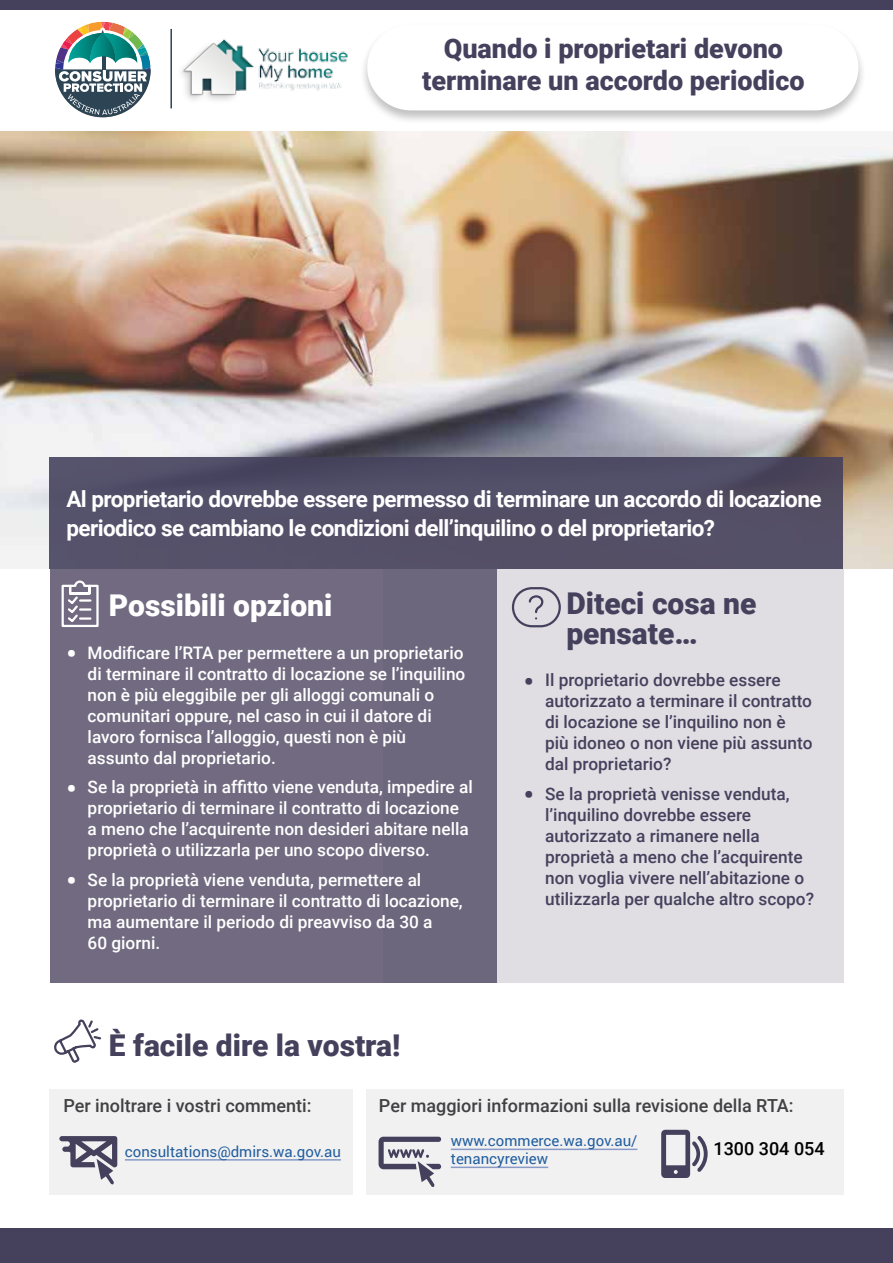
<style>
.page{position:relative;width:893px;height:1263px;background:#fff}
.page>*{position:absolute;margin:0;border:0;box-sizing:border-box;transform-origin:0 0}
.t1{font:900 30px/30px "Roboto";color:#45415d}
.t2{font:900 30px "Roboto";color:#fff}
.t3{font:900 27px/31.5px "Roboto";color:#45415d;text-align:center}
.t4{font:700 22.5px/28.5px "Roboto";letter-spacing:-.025em;color:#fff}
.t5{font:500 18px "Roboto";color:#414042}
.t6{font:500 18px "Roboto";color:#000}
.t7{font:500 17.25px/21px "Roboto";color:#fff}
.t8{font:500 17.25px/21px "Roboto";color:#45415d}
.t9{font:15px/18px "Roboto";color:#215e9e}
.s1{font-weight:900;font-size:27px}
</style>
<div class="page">
<svg style="left:55px;top:21px;width:96px;height:97px"></svg>
<img style="left:171px;top:28px;width:177px;height:72px">
<img style="left:0;top:132px;width:893px;height:437px">
<div style="left:359px;top:22px;width:508px;height:103px;background:#000;opacity:.25"></div>
<svg style="left:367px;top:25px;width:491px;height:85px"></svg>
<div style="left:50px;top:457px;width:793px;height:112px;background:#545068"></div>
<div style="left:383px;top:569px;width:460px;height:413px;background:#e0dee3"></div>
<div style="left:50px;top:569px;width:446px;height:413px;background:#716a80"></div>
<div style="left:0;top:1229px;width:893px;height:34px;background:#45415d"></div>
<div style="left:0;top:0;width:893px;height:10px;background:#45415d"></div>
<hr style="left:170px;top:29px;width:2px;height:79px;background:#2c4454">
<svg style="left:528px;top:595px;width:16px;height:24px"></svg>
<div style="left:512px;top:587px;width:49px;height:40px;border:2px solid #45415d;border-radius:19px"></div>
<svg style="left:54px;top:1019px;width:48px;height:44px"></svg>
<svg style="left:61px;top:580px;width:38px;height:47px"></svg>
<div style="left:50px;top:1089px;width:303px;height:105px;background:#f1f1f2"></div>
<hr style="left:125px;top:1159px;width:216px;height:1px;background:#879bc6">
<div style="left:366px;top:1089px;width:477px;height:105px;background:#f1f1f2"></div>
<svg style="left:379px;top:1137px;width:62px;height:50px"></svg>
<svg style="left:661px;top:1130px;width:47px;height:48px"></svg>
<hr style="left:451px;top:1148px;width:186px;height:2px;background:#879bc6">
<hr style="left:451px;top:1166px;width:97px;height:2px;background:#879bc6">
<svg style="left:59px;top:1136px;width:58px;height:48px"></svg>
<h2 class="t3" style="left:422px;top:32px;width:384px">Quando i proprietari devono terminare un accordo periodico</h2>
<h3 class="t4" style="left:66px;top:484px;width:757px">Al proprietario dovrebbe essere permesso di terminare un accordo di locazione periodico se cambiano le condizioni dell’inquilino o del proprietario?</h3>
<h1 class="t2" style="left:109px;top:585px;width:225px">Possibili opzioni</h1>
<p class="t7" style="left:88px;top:641px;width:379px;text-indent:-21px"><span class="s1">•</span> Modificare l’RTA per permettere a un proprietario di terminare il contratto di locazione se l’inquilino non è più eleggibile per gli alloggi comunali o comunitari oppure, nel caso in cui il datore di lavoro fornisca l’alloggio, questi non è più assunto dal proprietario.</p>
<p class="t7" style="left:88px;top:776px;width:387px;text-indent:-21px"><span class="s1">•</span> Se la proprietà in affitto viene venduta, impedire al proprietario di terminare il contratto di locazione<br>a meno che l’acquirente non desideri abitare nella proprietà o utilizzarla per uno scopo diverso.</p>
<p class="t7" style="left:88px;top:868px;width:377px;text-indent:-21px"><span class="s1">•</span> Se la proprietà viene venduta, permettere al proprietario di terminare il contratto di locazione, ma aumentare il periodo di preavviso da 30 a<br>60 giorni.</p>
<h1 class="t1" style="left:109px;top:1029px;width:293px">È facile dire la vostra!</h1>
<h1 class="t1" style="left:566px;top:587px;width:192px">Diteci cosa ne pensate…</h1>
<p class="t8" style="left:545px;top:669px;width:269px;text-indent:-21px"><span class="s1">•</span> Il proprietario dovrebbe essere autorizzato a terminare il contratto di locazione se l’inquilino non è più idoneo o non viene più assunto dal proprietario?</p>
<p class="t8" style="left:545px;top:783px;width:270px;text-indent:-21px"><span class="s1">•</span> Se la proprietà venisse venduta, l’inquilino dovrebbe essere autorizzato a rimanere nella proprietà a meno che l’acquirente non voglia vivere nell’abitazione o utilizzarla per qualche altro scopo?</p>
<p class="t5" style="left:63px;top:1093px;width:250px">Per inoltrare i vostri commenti:</p>
<p class="t5" style="left:379px;top:1093px;width:416px">Per maggiori informazioni sulla revisione della RTA:</p>
<p class="t9" style="left:125px;top:1142px;width:217px">consultations@dmirs.wa.gov.au</p>
<p class="t9" style="left:451px;top:1131px;width:188px">www.commerce.wa.gov.au/ tenancyreview</p>
<p class="t6" style="left:713px;top:1135px;width:113px">1300 304 054</p>
</div>
